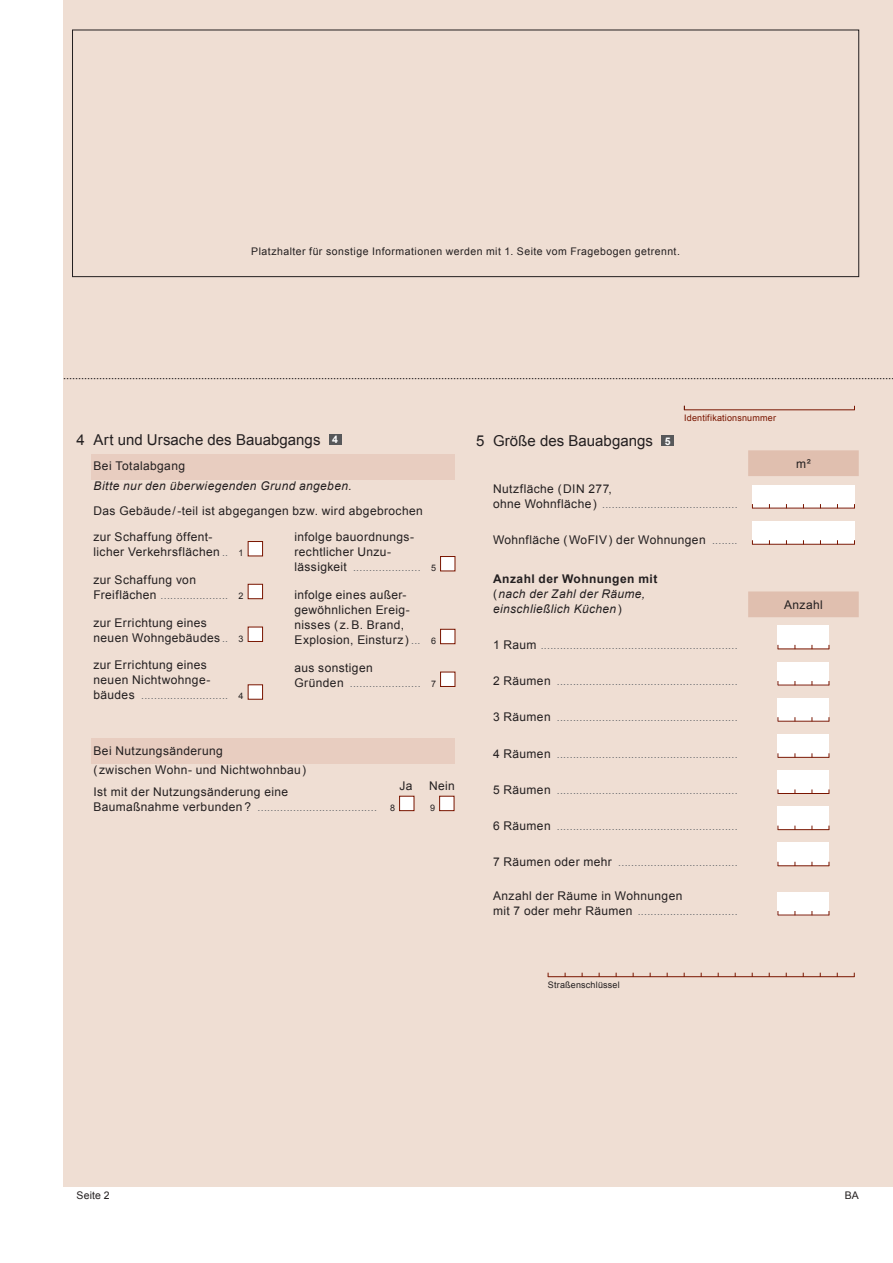
<style>
.page{position:relative;width:893px;height:1263px;background:#fff}
.page>*{position:absolute;margin:0;border:0;box-sizing:border-box;transform-origin:0 0}
.t1{font:15px "Arial";letter-spacing:.005em;color:#231f20}
.t2{font:12px/15px "Arial";letter-spacing:.03em;color:#231f20}
.t3{font:italic 12px/15px "Arial";letter-spacing:.03em;color:#231f20}
.t4{font:10.5px "Arial";color:#6c6d70}
.t5{font:10.5px "Arial";letter-spacing:.045em;color:#231f20}
.t6{font:9px "Arial";letter-spacing:.02em;color:#791500}
.t7{font:9px "Arial";letter-spacing:.02em;color:#231f20}
.s1{font-weight:700;font-size:10.5px;color:#fff}
.s2{font-size:10.5px;color:#6c6d70}
.s3{font-size:9px}
.s4{font-size:12px;color:#231f20}
.s5{font-size:9px;color:#231f20}
.s6{font-weight:700;font-style:normal}
.s7{font-style:normal}
</style>
<div class="page">
<div style="left:64px;top:85px;width:829px;height:1101px;background:#efded3"></div>
<div style="left:64px;top:0;width:829px;height:85px;background:#efded3"></div>
<div style="left:72px;top:30px;width:787px;height:247px;border:1px solid #231f20"></div>
<div style="left:91px;top:738px;width:364px;height:26px;background:#e8cdc0"></div>
<div style="left:91px;top:454px;width:364px;height:25px;background:#e8cdc0"></div>
<svg style="left:64px;top:378px;width:829px;height:1px"></svg>
<div style="left:661px;top:435px;width:13px;height:11px;background:#57585a"></div>
<svg style="left:748px;top:450px;width:111px;height:167px"></svg>
<div style="left:778px;top:626px;width:51px;height:23px;background:#fff"></div>
<hr style="left:778px;top:649px;width:51px;height:1px;background:#791500">
<div style="left:778px;top:662px;width:51px;height:23px;background:#fff"></div>
<hr style="left:778px;top:685px;width:51px;height:1px;background:#791500">
<div style="left:778px;top:698px;width:51px;height:23px;background:#fff"></div>
<hr style="left:778px;top:721px;width:51px;height:1px;background:#791500">
<div style="left:778px;top:734px;width:51px;height:23px;background:#fff"></div>
<hr style="left:778px;top:757px;width:51px;height:1px;background:#791500">
<div style="left:778px;top:770px;width:51px;height:24px;background:#fff"></div>
<hr style="left:778px;top:793px;width:51px;height:1px;background:#791500">
<div style="left:778px;top:806px;width:51px;height:24px;background:#fff"></div>
<hr style="left:778px;top:829px;width:51px;height:1px;background:#791500">
<div style="left:778px;top:843px;width:51px;height:23px;background:#fff"></div>
<hr style="left:778px;top:865px;width:51px;height:1px;background:#791500">
<div style="left:778px;top:892px;width:51px;height:23px;background:#fff"></div>
<hr style="left:778px;top:915px;width:51px;height:1px;background:#791500">
<hr style="left:548px;top:976px;width:306px;height:1px;background:#791500">
<hr style="left:684px;top:410px;width:171px;height:1px;background:#791500">
<div style="left:329px;top:434px;width:13px;height:11px;background:#57585a"></div>
<div style="left:248px;top:541px;width:15px;height:15px;background:#fff;border:1px solid #791500"></div>
<div style="left:248px;top:584px;width:15px;height:15px;background:#fff;border:1px solid #791500"></div>
<div style="left:248px;top:627px;width:15px;height:15px;background:#fff;border:1px solid #791500"></div>
<div style="left:248px;top:684px;width:15px;height:15px;background:#fff;border:1px solid #791500"></div>
<div style="left:440px;top:556px;width:15px;height:15px;background:#fff;border:1px solid #791500"></div>
<div style="left:440px;top:629px;width:15px;height:15px;background:#fff;border:1px solid #791500"></div>
<div style="left:440px;top:672px;width:15px;height:15px;background:#fff;border:1px solid #791500"></div>
<div style="left:399px;top:796px;width:15px;height:15px;background:#fff;border:1px solid #791500"></div>
<div style="left:439px;top:796px;width:15px;height:15px;background:#fff;border:1px solid #791500"></div>
<p class="t5" style="left:251px;top:245px;width:430px">Platzhalter für sonstige Informationen werden mit 1. Seite vom Fragebogen getrennt.</p>
<h1 class="t1" style="left:77px;top:430px;width:263px">4 Art und Ursache des Bauabgangs <span class="s1">4</span></h1>
<p class="t2" style="left:94px;top:459px;width:93px">Bei Totalabgang</p>
<p class="t3" style="left:94px;top:478px;width:260px">Bitte nur den überwiegenden Grund angeben.</p>
<p class="t2" style="left:94px;top:498px;width:331px;line-height:25.8px">Das Gebäude / -teil ist abgegangen bzw. wird abgebrochen zur Schaffung öffent-</p>
<p class="t2" style="left:94px;top:545px;width:152px">licher Verkehrsflächen <span class="s2">..</span> <span class="s3">1</span></p>
<p class="t2" style="left:94px;top:572px;width:104px">zur Schaffung von</p>
<p class="t4" style="left:94px;top:588px;width:152px"><span class="s4">Freiflächen</span> ..................... <span class="s5">2</span></p>
<p class="t2" style="left:94px;top:615px;width:152px">zur Errichtung eines neuen Wohngebäudes <span class="s2">..</span> <span class="s3">3</span></p>
<p class="t2" style="left:94px;top:658px;width:118px">zur Errichtung eines neuen Nichtwohnge-</p>
<p class="t4" style="left:94px;top:689px;width:152px"><span class="s4">bäudes</span> ........................... <span class="s5">4</span></p>
<p class="t2" style="left:294px;top:530px;width:121px">infolge bauordnungs&shy;rechtlicher Unzu-</p>
<p class="t4" style="left:294px;top:561px;width:143px"><span class="s4">lässigkeit</span> ..................... <span class="s5">5</span></p>
<p class="t2" style="left:294px;top:587px;width:143px">infolge eines außer&shy;gewöhnlichen Ereig&shy;nisses (z.B. Brand,<br>Explosion, Einsturz) <span class="s2">...</span> <span class="s3">6</span></p>
<p class="t2" style="left:294px;top:660px;width:80px">aus sonstigen</p>
<p class="t4" style="left:294px;top:676px;width:143px"><span class="s4">Gründen</span> ...................... <span class="s5">7</span></p>
<p class="t2" style="left:94px;top:741px;width:214px;line-height:19.2px">Bei Nutzungsänderung<br>( zwischen Wohn- und Nichtwohnbau)</p>
<p class="t2" style="left:94px;top:784px;width:196px">Ist mit der Nutzungsänderung eine</p>
<p class="t4" style="left:94px;top:800px;width:285px"><span class="s4">Baumaßnahme verbunden ?</span> .....................................</p>
<p class="t7" style="left:390px;top:802px;width:7px">8</p>
<p class="t2" style="left:399px;top:778px;width:15px">Ja</p>
<p class="t2" style="left:429px;top:778px;width:27px">Nein</p>
<p class="t7" style="left:430px;top:802px;width:7px">9</p>
<h1 class="t1" style="left:476px;top:431px;width:196px">5 Größe des Bauabgangs <span class="s1">5</span></h1>
<p class="t6" style="left:684px;top:412px;width:93px">Identifikationsnummer</p>
<p class="t2" style="left:796px;top:456px;width:16px">m²</p>
<p class="t2" style="left:493px;top:482px;width:120px">Nutzfläche ( DIN 277,</p>
<p class="t4" style="left:493px;top:498px;width:246px"><span class="s4">ohne Wohnfläche )</span> ..........................................</p>
<p class="t2" style="left:493px;top:533px;width:246px">Wohnfläche ( WoFIV ) der Wohnungen <span class="s2">........</span></p>
<p class="t3" style="left:493px;top:571px;width:166px"><span class="s6">Anzahl der Wohnungen mit </span><span class="s7">(</span> nach der Zahl der Räume, einschließlich Küchen <span class="s7">)</span></p>
<p class="t4" style="left:493px;top:638px;width:246px"><span class="s4">1 Raum</span> .............................................................</p>
<p class="t4" style="left:493px;top:675px;width:246px"><span class="s4">2 Räumen</span> ........................................................</p>
<p class="t4" style="left:493px;top:711px;width:246px"><span class="s4">3 Räumen</span> ........................................................</p>
<p class="t4" style="left:493px;top:747px;width:246px"><span class="s4">4 Räumen</span> ........................................................</p>
<p class="t4" style="left:493px;top:783px;width:246px"><span class="s4">5 Räumen</span> ........................................................</p>
<p class="t4" style="left:493px;top:819px;width:246px"><span class="s4">6 Räumen</span> ........................................................</p>
<p class="t4" style="left:493px;top:855px;width:246px"><span class="s4">7 Räumen oder mehr</span> .....................................</p>
<p class="t2" style="left:493px;top:889px;width:191px">Anzahl der Räume in Wohnungen</p>
<p class="t4" style="left:493px;top:905px;width:246px"><span class="s4">mit 7 oder mehr Räumen</span> ...............................</p>
<p class="t2" style="left:784px;top:597px;width:40px">Anzahl</p>
<p class="t7" style="left:548px;top:979px;width:73px">Straßenschlüssel</p>
<p class="t5" style="left:77px;top:1188px;width:35px">Seite 2</p>
<p class="t5" style="left:845px;top:1188px;width:16px">BA</p>
</div>
